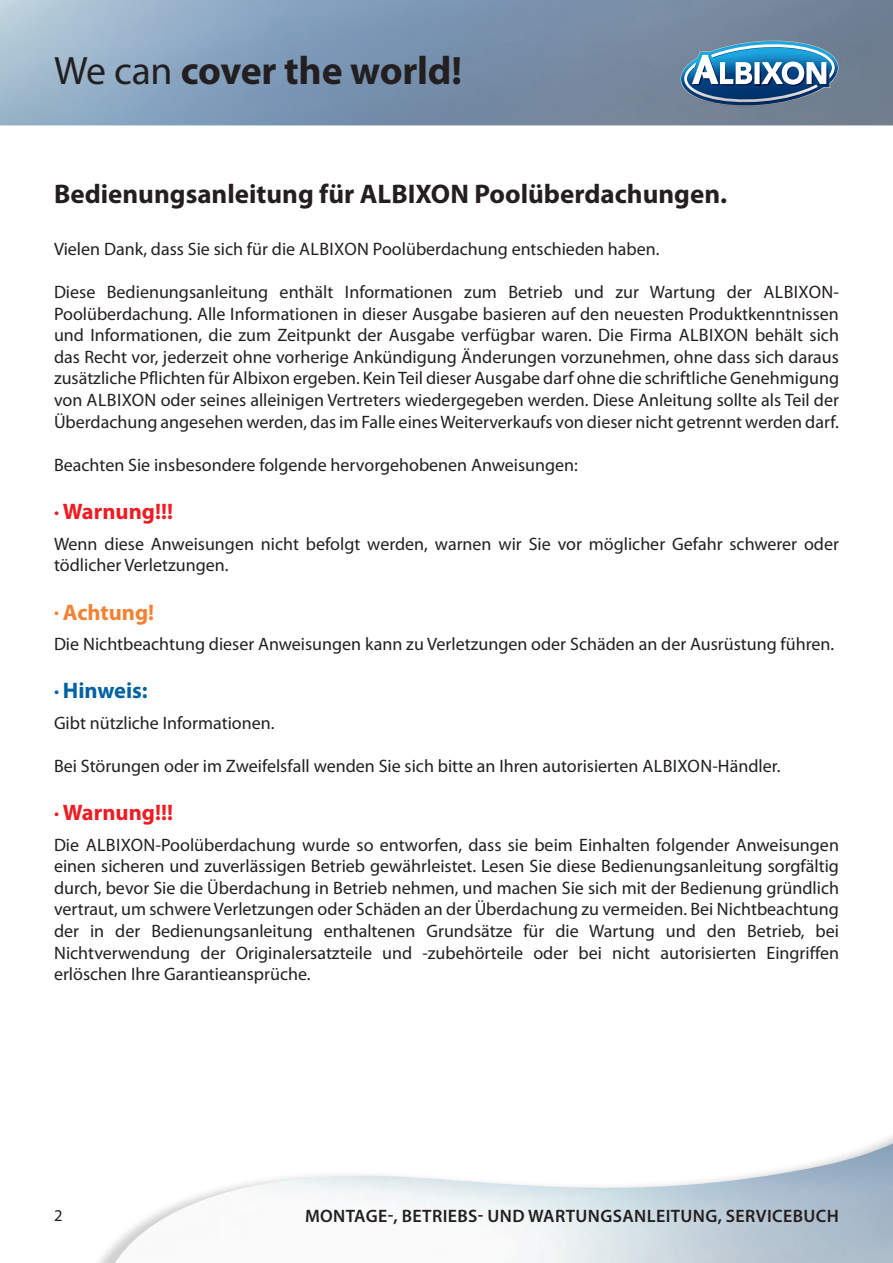
<style>
.page{position:relative;width:893px;height:1263px;background:#fff}
.page>*{position:absolute;margin:0;border:0;box-sizing:border-box;transform-origin:0 0}
.t1{font:700 39.75px "Myriad Pro";letter-spacing:-.005em;color:#231f20}
.TITULEK_VETSI{font:700 27px "Myriad Pro";color:#231f20}
.TITULEK_MENSI{font:700 22.5px "Myriad Pro";color:#ee1d23}
.TITULEK_MENSI-2{font:700 22.5px "Myriad Pro";color:#f48232}
.TITULEK_MENSI-3{font:700 22.5px "Myriad Pro";color:#0062a1}
.ZAKLADNI_TEXT{font:18px/21.6px "Myriad Pro";color:#231f20;text-align:justify}
.t2{font:600 18px "Myriad Pro";letter-spacing:.02em;color:#231f20}
.t3{font:16.5px "Myriad Pro";color:#231f20}
.s1{font-weight:400}
.s2{font-weight:400;font-size:18px}
</style>
<div class="page">
<img style="left:111px;top:1136px;width:782px;height:127px">
<svg style="left:680px;top:40px;width:159px;height:66px"></svg>
<h1 class="t1" style="left:54px;top:45px;width:410px"><span class="s1">We can</span> cover the world!</h1>
<p class="TITULEK_VETSI" style="left:54px;top:176px;width:675px">Bedienungsanleitung für ALBIXON Poolüberdachungen.</p>
<p class="ZAKLADNI_TEXT" style="left:54px;top:238px;width:607px">Vielen Dank, dass Sie sich für die ALBIXON Poolüberdachung entschieden haben.</p>
<p class="ZAKLADNI_TEXT" style="left:54px;top:281px;width:786px">Diese Bedienungsanleitung enthält Informationen zum Betrieb und zur Wartung der ALBIXON-Poolüberdachung. Alle Informationen in dieser Ausgabe basieren auf den neuesten Produktkenntnissen und Informationen, die zum Zeitpunkt der Ausgabe verfügbar waren. Die Firma ALBIXON behält sich das Recht vor, jederzeit ohne vorherige Ankündigung Änderungen vorzunehmen, ohne dass sich daraus zusätzliche Pflichten für Albixon ergeben. Kein Teil dieser Ausgabe darf ohne die schriftliche Genehmigung von ALBIXON oder seines alleinigen Vertreters wiedergegeben werden. Diese Anleitung sollte als Teil der Überdachung angesehen werden, das im Falle eines Weiterverkaufs von dieser nicht getrennt werden darf.</p>
<p class="ZAKLADNI_TEXT" style="left:54px;top:454px;width:525px">Beachten Sie insbesondere folgende hervorgehobenen Anweisungen:</p>
<p class="TITULEK_MENSI" style="left:54px;top:497px;width:121px"><span class="s2">•</span> Warnung!!!</p>
<p class="ZAKLADNI_TEXT" style="left:54px;top:532px;width:786px">Wenn diese Anweisungen nicht befolgt werden, warnen wir Sie vor möglicher Gefahr schwerer oder tödlicher Verletzungen.</p>
<p class="TITULEK_MENSI-2" style="left:54px;top:597px;width:102px"><span class="s2">•</span> Achtung!</p>
<p class="ZAKLADNI_TEXT" style="left:54px;top:633px;width:782px">Die Nichtbeachtung dieser Anweisungen kann zu Verletzungen oder Schäden an der Ausrüstung führen.</p>
<p class="TITULEK_MENSI-3" style="left:54px;top:676px;width:95px"><span class="s2">•</span> Hinweis:</p>
<p class="ZAKLADNI_TEXT" style="left:54px;top:711px;width:222px">Gibt nützliche Informationen.</p>
<p class="ZAKLADNI_TEXT" style="left:54px;top:755px;width:728px">Bei Störungen oder im Zweifelsfall wenden Sie sich bitte an Ihren autorisierten ALBIXON-Händler.</p>
<p class="TITULEK_MENSI" style="left:54px;top:798px;width:121px"><span class="s2">•</span> Warnung!!!</p>
<p class="ZAKLADNI_TEXT" style="left:54px;top:833px;width:786px">Die ALBIXON-Poolüberdachung wurde so entworfen, dass sie beim Einhalten folgender Anweisungen einen sicheren und zuverlässigen Betrieb gewährleistet. Lesen Sie diese Bedienungsanleitung sorgfältig durch, bevor Sie die Überdachung in Betrieb nehmen, und machen Sie sich mit der Bedienung gründlich vertraut, um schwere Verletzungen oder Schäden an der Überdachung zu vermeiden. Bei Nichtbeachtung der in der Bedienungsanleitung enthaltenen Grundsätze für die Wartung und den Betrieb, bei Nichtverwendung der Originalersatzteile und -zubehörteile oder bei nicht autorisierten Eingriffen erlöschen Ihre Garantieansprüche.</p>
<p class="t3" style="left:54px;top:1206px;width:10px">2</p>
<p class="t2" style="left:305px;top:1205px;width:535px">MONTAGE-, BETRIEBS- UND WARTUNGSANLEITUNG, SERVICEBUCH</p>
</div>
